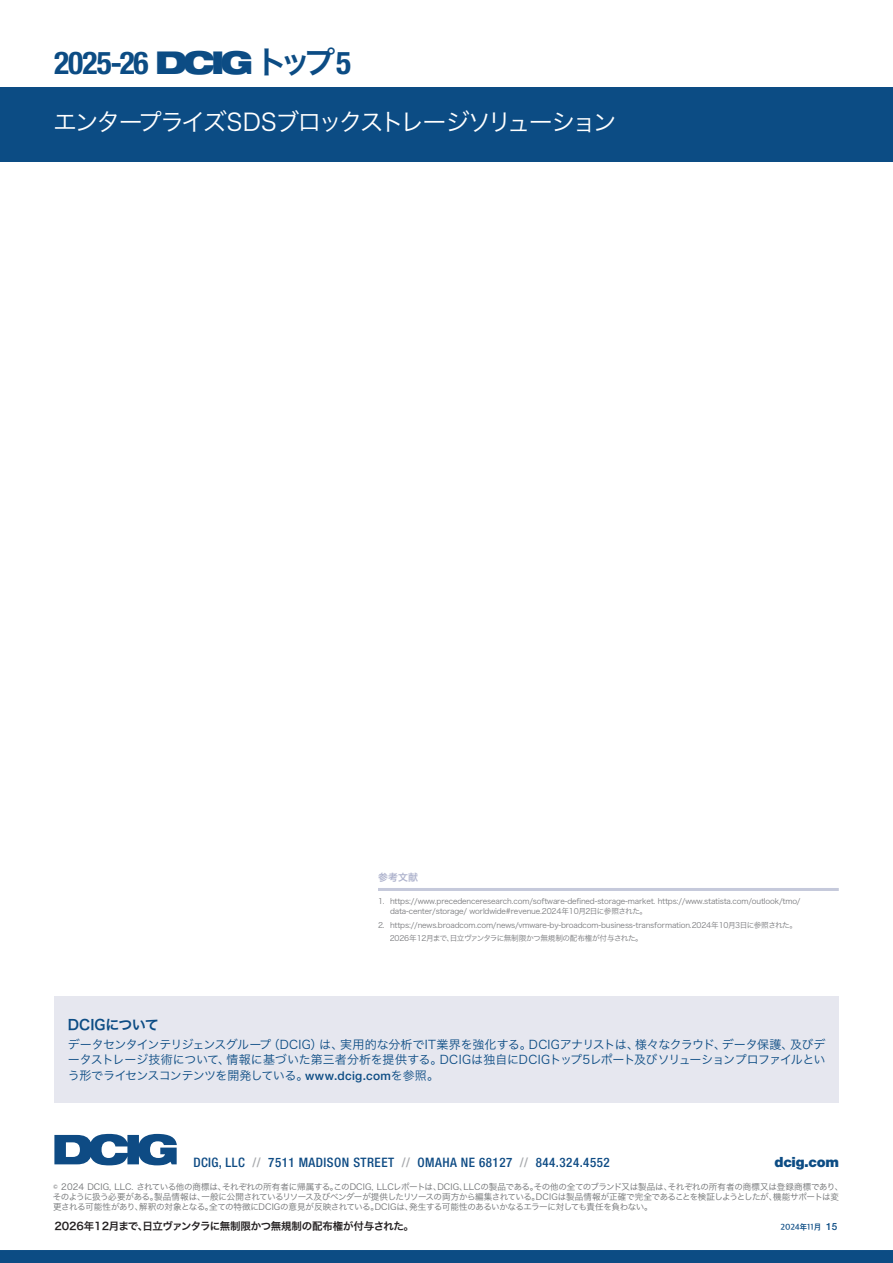
<style>
.page{position:relative;width:893px;height:1263px;background:#fff}
.page>*{position:absolute;margin:0;border:0;box-sizing:border-box;transform-origin:0 0}
.t1{font:700 condensed 31.5px "Helvetica Neue LT Std";letter-spacing:-.03em;color:#0c4c84}
.t2{font:24px "Hira Kaku Pro N W3";letter-spacing:-.095em;color:#fff}
.t3{font:900 14.1px "Helvetica Neue LT Std";letter-spacing:-.025em;color:#0c4c84}
.t4{font:14.1px "Hira Kaku Pro N W6";letter-spacing:-.02em;color:#0c4c84}
.t5{font:500 condensed 13.05px "Helvetica Neue LT Std";letter-spacing:.035em;color:#0e4b84}
.t6{font:12px/15.6px "Hira Kaku Pro N W3";letter-spacing:-.05em;color:#0c4c84;text-align:justify}
.t7{font:10.5px "Hira Kaku Pro N W6";letter-spacing:-.03em;color:#231f20}
.t8{font:9.9px "Hira Kaku Pro N W6";color:#aeb3cd}
.t9{font:8.55px/9.9px "Hira Kaku Pro N W3";letter-spacing:-.035em;color:#6d6f71}
.t10{font:600 8.55px "Apple SD Gothic Neo";color:#0c4c84}
.t11{font:7.65px/9.9px "Hira Kaku Pro N W3";letter-spacing:-.02em;color:#797a7d}
.s1{font-weight:900;font-stretch:expanded}
.s2{font-family:"Hira Kaku Pro N W6";font-weight:400;font-stretch:normal}
.s3{font-family:"Helvetica Neue LT Std";font-weight:500}
.s4{color:#a7a9ac}
.s5{font-family:"Helvetica Neue LT Std";font-weight:500;font-size:9.9px}
</style>
<div class="page">
<div style="left:0;top:1250px;width:893px;height:13px;background:#0c4c84"></div>
<svg style="left:54px;top:1134px;width:123px;height:31px"></svg>
<div style="left:54px;top:996px;width:785px;height:106px;background:#e6e7ef"></div>
<hr style="left:378px;top:888px;width:461px;height:3px;background:#c5c9db">
<div style="left:0;top:88px;width:893px;height:74px;background:#0c4c84"></div>
<h1 class="t1" style="left:54px;top:44px;width:299px">2025-26 <span class="s1">DCIG</span> <span class="s2">トップ</span> 5</h1>
<h2 class="t2" style="left:53px;top:101px;width:565px">エンタープライズSDSブロックストレージソリューション</h2>
<p class="t8" style="left:378px;top:868px;width:41px">参考文献</p>
<p class="t11" style="left:390px;top:896px;width:412px;text-indent:-12px">1. https://www.precedenceresearch.com/software-defined-storage-market. https://www.statista.com/outlook/tmo/ data-center/storage/ worldwide#revenue.2024年10月2日に参照された。</p>
<p class="t11" style="left:390px;top:917px;width:409px;line-height:13.2px;text-indent:-12px">2. https://news.broadcom.com/news/vmware-by-broadcom-business-transformation.2024年10月3日に参照された。<br>2026年12月まで、日立ヴァンタラに無制限かつ無規制の配布権が付与された。</p>
<h3 class="t4" style="left:68px;top:1012px;width:92px">DCIGについて</h3>
<h3 class="t6" style="left:68px;top:1035px;width:759px">データセンタインテリジェンスグループ（DCIG）は、実用的な分析でIT業界を強化する。DCIGアナリストは、様々なクラウド、データ保護、及びデータストレージ技術について、情報に基づいた第三者分析を提供する。DCIGは独自にDCIGトップ5レポート及びソリューションプロファイルという形でライセンスコンテンツを開発している。<span class="s3">www.dcig.com</span>を参照。</h3>
<h3 class="t5" style="left:193px;top:1154px;width:418px">DCIG, LLC <span class="s4">//</span> 7511 MADISON STREET <span class="s4">//</span> OMAHA NE 68127 <span class="s4">//</span> 844.324.4552</h3>
<h3 class="t3" style="left:775px;top:1153px;width:66px">dcig.com</h3>
<p class="t9" style="left:53px;top:1181px;width:792px">© 2024 DCIG, LLC. されている他の商標は、それぞれの所有者に帰属する。このDCIG, LLCレポートは、DCIG、LLCの製品である。その他の全てのブランド又は製品は、それぞれの所有者の商標又は登録商標であり、そのように扱う必要がある。製品情報は、一般に公開されているリソース及びベンダーが提供したリソースの両方から編集されている。DCIGは製品情報が正確で完全であることを検証しようとしたが、機能サポートは変更される可能性があり、解釈の対象となる。全ての特徴にDCIGの意見が反映されている。DCIGは、発生する可能性のあるいかなるエラーに対しても責任を負わない。</p>
<h3 class="t7" style="left:54px;top:1217px;width:361px">2026年12月まで、日立ヴァンタラに無制限かつ無規制の配布権が付与された。</h3>
<p class="t10" style="left:781px;top:1221px;width:58px">2024年11月 <span class="s5">15</span></p>
</div>
